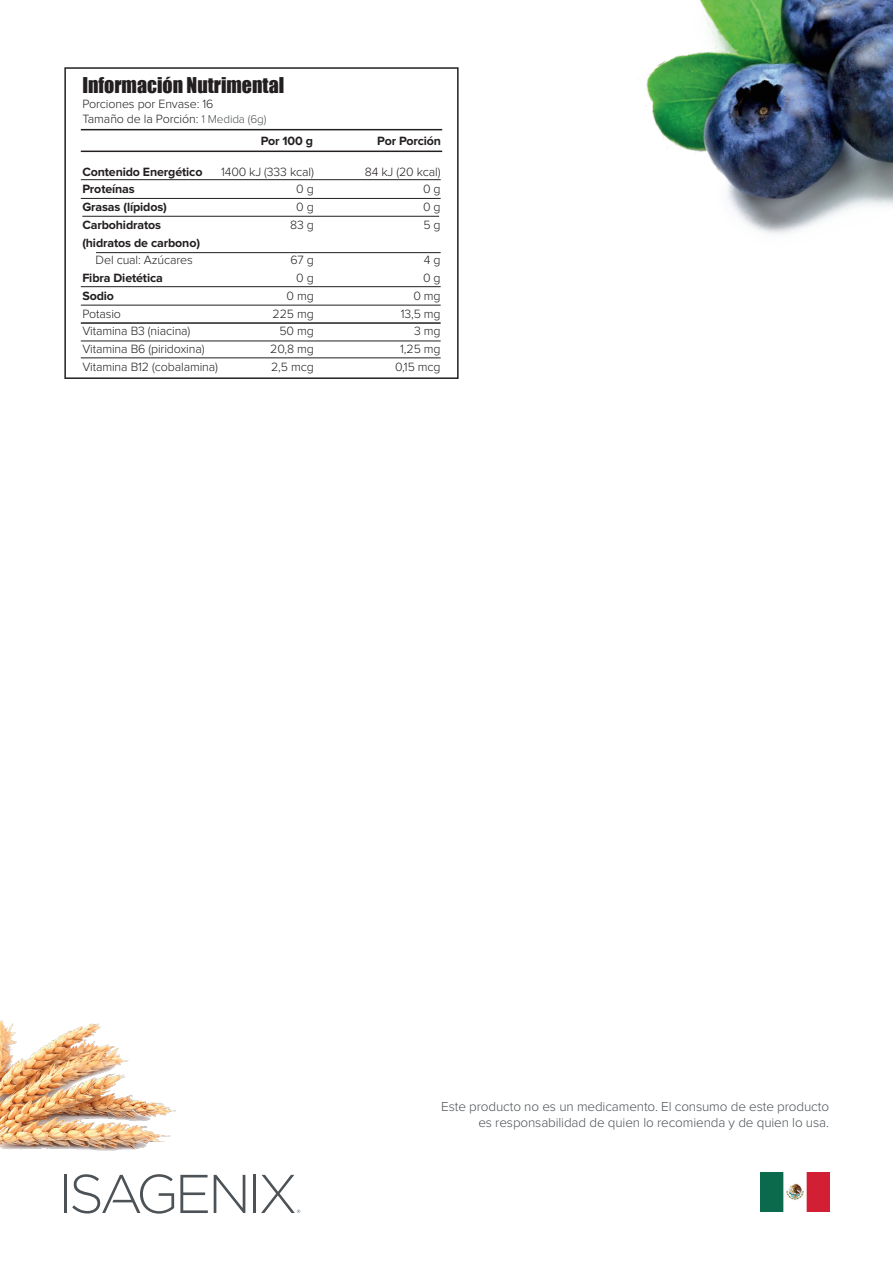
<style>
.page{position:relative;width:893px;height:1263px;background:#fff}
.page>*{position:absolute;margin:0;border:0;box-sizing:border-box;transform-origin:0 0}
.t1{font:19.95px "Impact";color:#231f20}
.t2{font:300 13.5px/16.2px "Proxima Nova";letter-spacing:-.01em;color:#4c5256;text-align:right}
.t3{font:300 12.45px/17.7px "Proxima Nova";letter-spacing:-.01em;color:#231f20;text-align:right}
.t4{font:700 12.45px/17.7px "Proxima Nova";letter-spacing:-.01em;color:#231f20}
.s1{font-size:11.7px;color:#4c5256}
</style>
<div class="page">
<svg style="left:180px;top:1175px;width:28px;height:38px"></svg>
<svg style="left:214px;top:1175px;width:31px;height:38px"></svg>
<hr style="left:253px;top:1175px;width:2px;height:38px;background:#4c5256">
<svg style="left:261px;top:1175px;width:39px;height:38px"></svg>
<svg style="left:72px;top:1201px;width:102px;height:13px"></svg>
<hr style="left:64px;top:1175px;width:3px;height:38px;background:#4c5256">
<img style="left:760px;top:1173px;width:69px;height:39px">
<img style="left:645px;top:0;width:248px;height:234px">
<div style="left:64px;top:67px;width:395px;height:312px;background:#fff;border:2px solid #231f20"></div>
<hr style="left:81px;top:305px;width:360px;height:1px;background:#231f20">
<hr style="left:81px;top:322px;width:360px;height:2px;background:#231f20">
<hr style="left:81px;top:341px;width:360px;height:1px;background:#231f20">
<hr style="left:81px;top:358px;width:360px;height:1px;background:#231f20">
<hr style="left:81px;top:286px;width:360px;height:1px;background:#231f20">
<hr style="left:81px;top:179px;width:360px;height:1px;background:#231f20">
<hr style="left:81px;top:198px;width:360px;height:1px;background:#231f20">
<hr style="left:82px;top:216px;width:357px;height:1px;background:#231f20">
<hr style="left:96px;top:252px;width:345px;height:1px;background:#231f20">
<hr style="left:81px;top:129px;width:361px;height:1px;background:#231f20">
<hr style="left:81px;top:151px;width:361px;height:1px;background:#231f20">
<img style="left:0;top:1020px;width:184px;height:181px">
<h1 class="t1" style="left:82px;top:70px;width:203px">Información Nutrimental</h1>
<p class="t3" style="left:82px;top:97px;width:186px;line-height:14.9px;text-align:left">Porciones por Envase: 16<br>Tamaño de la Porción: <span class="s1">1 Medida (6g)</span></p>
<p class="t4" style="left:261px;top:133px;width:54px">Por 100 g</p>
<p class="t4" style="left:377px;top:133px;width:65px">Por Porción</p>
<p class="t4" style="left:82px;top:163px;width:122px">Contenido Energético<br>Proteínas<br>Grasas (lípidos)<br>Carbohidratos (hidratos de carbono)</p>
<p class="t3" style="left:96px;top:252px;width:99px">Del cual: Azúcares</p>
<p class="t4" style="left:82px;top:269px;width:82px">Fibra Dietética<br>Sodio</p>
<p class="t3" style="left:82px;top:305px;width:137px;text-align:left">Potasio<br>Vitamina B3 (niacina)<br>Vitamina B6 (piridoxina)<br>Vitamina B12 (cobalamina)</p>
<p class="t3" style="left:221px;top:163px;width:94px">1400 kJ (333 kcal)<br>0 g<br>0 g<br>83 g</p>
<p class="t3" style="left:270px;top:252px;width:45px">67 g<br>0 g<br>0 mg<br>225 mg<br>50 mg<br>20,8 mg<br>2,5 mcg</p>
<p class="t3" style="left:423px;top:163px;width:19px;text-align:justify;text-indent:-58px">84 kJ (20 kcal)<br>0 g 0 g 5 g</p>
<p class="t3" style="left:395px;top:252px;width:47px">4 g<br>0 g<br>0 mg<br>13,5 mg<br>3 mg<br>1,25 mg<br>0,15 mcg</p>
<p class="t2" style="left:441px;top:1099px;width:389px">Este producto no es un medicamento. El consumo de este producto es responsabilidad de quien lo recomienda y de quien lo usa.</p>
</div>
